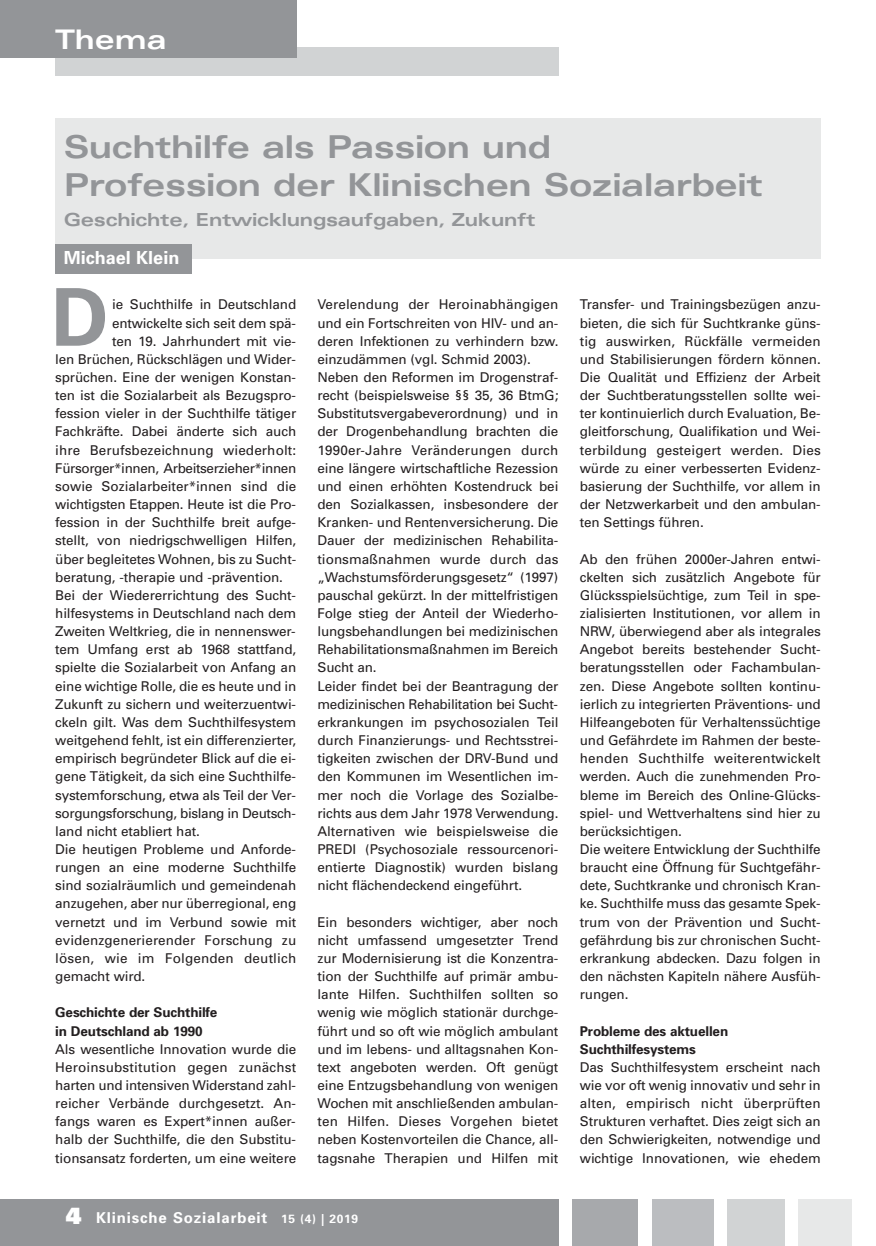
<style>
.page{position:relative;width:876px;height:1246px;background:#fff}
.page>*{position:absolute;margin:0;border:0;box-sizing:border-box;transform-origin:0 0}
.t1{font:700 79.8px "Univers";color:#939598}
.t2{font:700 expanded 31.5px/37.8px "Univers";letter-spacing:-.015em;color:#939598}
.t3{font:700 expanded 27px "Univers";color:#fff}
.t4{font:700 expanded 18px "Univers";letter-spacing:-.015em;color:#939598}
.t5{font:700 18px "Univers";color:#fff}
.t6{font:700 15px "Univers";letter-spacing:.055em;color:#fff}
.t7{font:13.5px/18.1px "Univers";letter-spacing:-.01em;color:#231f20;text-align:justify}
.t8{font:700 13.5px/18.1px "Univers";letter-spacing:-.01em;color:#231f20}
.t9{font:13.5px "Univers";letter-spacing:-.03em;color:#231f20}
.t10{font:13.5px "Univers";letter-spacing:.01em;color:#231f20}
.s1{font-weight:900;font-size:22.5px}
.s2{font-size:12px}
</style>
<div class="page">
<div style="left:0;top:1199px;width:558px;height:47px;background:#939598"></div>
<div style="left:798px;top:1199px;width:53px;height:47px;background:#e7e8e8"></div>
<div style="left:727px;top:1199px;width:57px;height:47px;background:#d1d3d4"></div>
<div style="left:652px;top:1199px;width:61px;height:47px;background:#bbbdc0"></div>
<div style="left:572px;top:1199px;width:66px;height:47px;background:#a7a9ac"></div>
<div style="left:55px;top:47px;width:503px;height:29px;background:#d1d3d4"></div>
<div style="left:0;top:0;width:296px;height:58px;background:#939598"></div>
<div style="left:55px;top:118px;width:766px;height:141px;background:#e7e8e8"></div>
<div style="left:55px;top:244px;width:137px;height:30px;background:#939598"></div>
<h3 class="t3" style="left:55px;top:26px;width:113px">Thema</h3>
<h2 class="t2" style="left:64px;top:130px;width:700px">Suchthilfe als Passion und<br>Profession der Klinischen Sozialarbeit</h2>
<h3 class="t4" style="left:64px;top:211px;width:473px">Geschichte, Entwicklungsaufgaben, Zukunft</h3>
<h3 class="t5" style="left:64px;top:251px;width:117px">Michael Klein</h3>
<h1 class="t1" style="left:51px;top:288px;width:59px">D</h1>
<p class="t7" style="left:112px;top:297px;width:186px">ie Suchthilfe in Deutschland</p>
<p class="t7" style="left:112px;top:315px;width:185px">entwickelte sich seit dem spä -</p>
<p class="t7" style="left:112px;top:333px;width:185px">ten 19. Jahrhundert mit vie-</p>
<p class="t7" style="left:55px;top:351px;width:242px">len Brüchen, Rückschlägen und Wi der -</p>
<p class="t7" style="left:55px;top:370px;width:242px">sprü chen. Eine der wenigen Kons tan -</p>
<p class="t7" style="left:55px;top:388px;width:242px">ten ist die Sozialarbeit als Bezugs pro -</p>
<p class="t7" style="left:55px;top:406px;width:242px">fession vieler in der Suchthilfe tätiger</p>
<p class="t7" style="left:55px;top:424px;width:242px">Fachkräfte. Dabei änderte sich auch</p>
<p class="t10" style="left:55px;top:445px;width:242px">ihre Berufsbezeichnung wiederholt:</p>
<p class="t9" style="left:55px;top:463px;width:242px">Für sorger*innen, Arbeits erzieher*in nen</p>
<p class="t7" style="left:55px;top:478px;width:242px">sowie So zial arbeiter*innen sind die</p>
<p class="t7" style="left:55px;top:497px;width:242px">wich tigsten Etap pen. Heute ist die Pro -</p>
<p class="t7" style="left:55px;top:515px;width:242px">fession in der Suchthilfe breit aufge-</p>
<p class="t7" style="left:55px;top:533px;width:242px">stellt, von niedrigschwelligen Hil fen,</p>
<p class="t7" style="left:55px;top:551px;width:242px">über begleitetes Wohnen, bis zu Sucht -</p>
<p class="t7" style="left:55px;top:569px;width:229px">be ratung, -the rapie und -prävention.</p>
<p class="t7" style="left:55px;top:587px;width:242px">Bei der Wiedererrichtung des Sucht -</p>
<p class="t7" style="left:55px;top:606px;width:242px">hilfesystems in Deutschland nach dem</p>
<p class="t7" style="left:55px;top:624px;width:242px">Zweiten Weltkrieg, die in nennenswer-</p>
<p class="t7" style="left:55px;top:642px;width:242px">tem Umfang erst ab 1968 stattfand,</p>
<p class="t7" style="left:55px;top:660px;width:242px">spielte die Sozialarbeit von An fang an</p>
<p class="t7" style="left:55px;top:678px;width:242px">eine wichtige Rolle, die es heute und in</p>
<p class="t7" style="left:55px;top:696px;width:242px">Zukunft zu sichern und weiterzuentwi-</p>
<p class="t7" style="left:55px;top:714px;width:242px">ckeln gilt. Was dem Suchthilfesystem</p>
<p class="t7" style="left:55px;top:733px;width:242px">weitgehend fehlt, ist ein differenzierter,</p>
<p class="t7" style="left:55px;top:751px;width:242px">empirisch be grün deter Blick auf die ei -</p>
<p class="t7" style="left:55px;top:769px;width:242px">ge ne Tätig keit, da sich eine Suchthilfe -</p>
<p class="t7" style="left:55px;top:787px;width:242px">system for schung, etwa als Teil der Ver -</p>
<p class="t9" style="left:55px;top:808px;width:242px">sor gungs forschung, bislang in Deutsch -</p>
<p class="t7" style="left:55px;top:823px;width:146px">land nicht etabliert hat.</p>
<p class="t7" style="left:55px;top:841px;width:242px">Die heutigen Probleme und Anforde -</p>
<p class="t7" style="left:55px;top:860px;width:242px">rungen an eine moderne Suchthilfe</p>
<p class="t7" style="left:55px;top:878px;width:242px">sind sozialräumlich und gemeindenah</p>
<p class="t7" style="left:55px;top:896px;width:242px">anzugehen, aber nur überregional, eng</p>
<p class="t7" style="left:55px;top:914px;width:242px">vernetzt und im Verbund sowie mit</p>
<p class="t7" style="left:55px;top:932px;width:242px">evidenzgenerierender For schung zu</p>
<p class="t10" style="left:55px;top:953px;width:242px">lösen, wie im Folgenden deutlich</p>
<p class="t7" style="left:55px;top:969px;width:92px">gemacht wird.</p>
<p class="t8" style="left:55px;top:1005px;width:164px">Geschichte der Suchthilfe in Deutschland ab 1990</p>
<p class="t7" style="left:55px;top:1041px;width:242px">Als wesentliche Innovation wurde die Heroinsubstitution gegen zunächst harten und intensiven Widerstand zahl - reicher Verbände durchgesetzt. An - fangs waren es Expert*innen außer&shy;halb der Suchthilfe, die den Subs ti tu - tion s ansatz forderten, um eine weitere</p>
<p class="t7" style="left:317px;top:297px;width:242px;text-align:left">Verelendung der Heroinab hän gigen und ein Fortschreiten von HIV- und an - deren Infektionen zu verhindern bzw. einzudämmen (vgl. Schmid 2003).<br>Neben den Reformen im Drogen straf - recht (beispielsweise §§ 35, 36 BtmG; Substitutsvergabe verordnung) und in der Drogenbehandlung brachten die 1990er-Jahre Veränderungen durch eine längere wirtschaftliche Rezes sion und einen erhöhten Kostendruck bei den Sozialkassen, insbesondere der Kranken- und Rentenver siche rung. Die Dauer der medizinischen Reha bili ta - tionsmaßnahmen wurde durch das „Wachstumsför derungs gesetz“ (1997) pauschal gekürzt. In der mittelfristigen Folge stieg der Anteil der Wie der ho - lungs behand lun gen bei me di zinischen Rehabilita tions maß nah men im Be reich Sucht an.<br>Leider findet bei der Beantragung der medizinischen Rehabilitation bei Sucht - erkrankungen im psychosozialen Teil durch Finanzierungs- und Rechts strei - tigkeiten zwischen der DRV-Bund und den Kommunen im Wesentlichen im - mer noch die Vorlage des Sozial be - richts aus dem Jahr 1978 Verwendung.<br>Alternativen wie beispielsweise die PREDI (Psycho so zia le ressourcenori&shy;entierte Diagnos tik) wurden bislang nicht flächendeckend eingeführt.</p>
<p class="t7" style="left:317px;top:914px;width:242px">Ein besonders wichtiger, aber noch nicht umfassend umgesetzter Trend zur Modernisierung ist die Konzen tra - tion der Suchthilfe auf primär ambu&shy;lante Hilfen. Suchthilfen sollten so wenig wie möglich stationär durchge&shy;führt und so oft wie möglich ambulant und im lebens- und alltagsnahen Kon - text angeboten werden. Oft ge nügt eine Entzugsbehandlung von wenigen Wochen mit anschließenden ambulan&shy;ten Hilfen. Dieses Vorgehen bietet neben Kostenvorteilen die Chance, all&shy;tagsnahe Therapien und Hilfen mit</p>
<p class="t6" style="left:66px;top:1212px;width:294px"><span class="s1">4</span> Klinische Sozialarbeit <span class="s2">15 (4) | 2019</span></p>
<p class="t7" style="left:580px;top:297px;width:242px">Transfer- und Trai nings bezügen anzu&shy;bieten, die sich für Sucht kranke güns&shy;tig auswirken, Rück fälle vermeiden und Stabilisie rungen fördern können.<br>Die Qualität und Effizienz der Arbeit der Suchtbera tungs stellen sollte wei&shy;ter kontinuierlich durch Evaluation, Be - gleitfor schung, Qualifikation und Wei - ter bil dung gesteigert werden. Dies würde zu einer verbesserten Evidenz - basie rung der Suchthilfe, vor allem in der Netzwerkarbeit und den ambulan&shy;ten Settings führen.</p>
<p class="t7" style="left:580px;top:551px;width:242px;text-align:left">Ab den frühen 2000er-Jahren entwi&shy;ckelten sich zusätzlich Angebote für Glücksspielsüchtige, zum Teil in spe&shy;zialisierten Institutionen, vor allem in NRW, überwiegend aber als integrales Angebot bereits bestehender Sucht - beratungsstellen oder Facham bu lan - zen. Diese Angebote sollten kontinu&shy;ierlich zu integrierten Präven tions- und Hilfeangeboten für Verhal tenssüchtige und Gefährdete im Rah men der beste&shy;henden Suchthilfe weiterentwickelt wer den. Auch die zu neh menden Pro - bleme im Bereich des Online-Glücks - spiel- und Wettver hal tens sind hier zu berücksichtigen.<br>Die weitere Entwicklung der Sucht hilfe braucht eine Öffnung für Sucht ge fähr - dete, Suchtkranke und chronisch Kran - ke. Suchthilfe muss das gesamte Spek - trum von der Präven tion und Sucht - gefährdung bis zur chronischen Sucht - erkrankung abdecken. Dazu folgen in den nächsten Kapiteln nähere Aus füh - rungen.</p>
<p class="t8" style="left:580px;top:1023px;width:150px">Probleme des aktuellen<br>Suchthilfesystems</p>
<p class="t7" style="left:580px;top:1059px;width:242px">Das Suchthilfesystem erscheint nach wie vor oft wenig innovativ und sehr in alten, empirisch nicht überprüften Strukturen verhaftet. Dies zeigt sich an den Schwierigkeiten, notwendige und wichtige Innovationen, wie ehedem</p>
</div>
